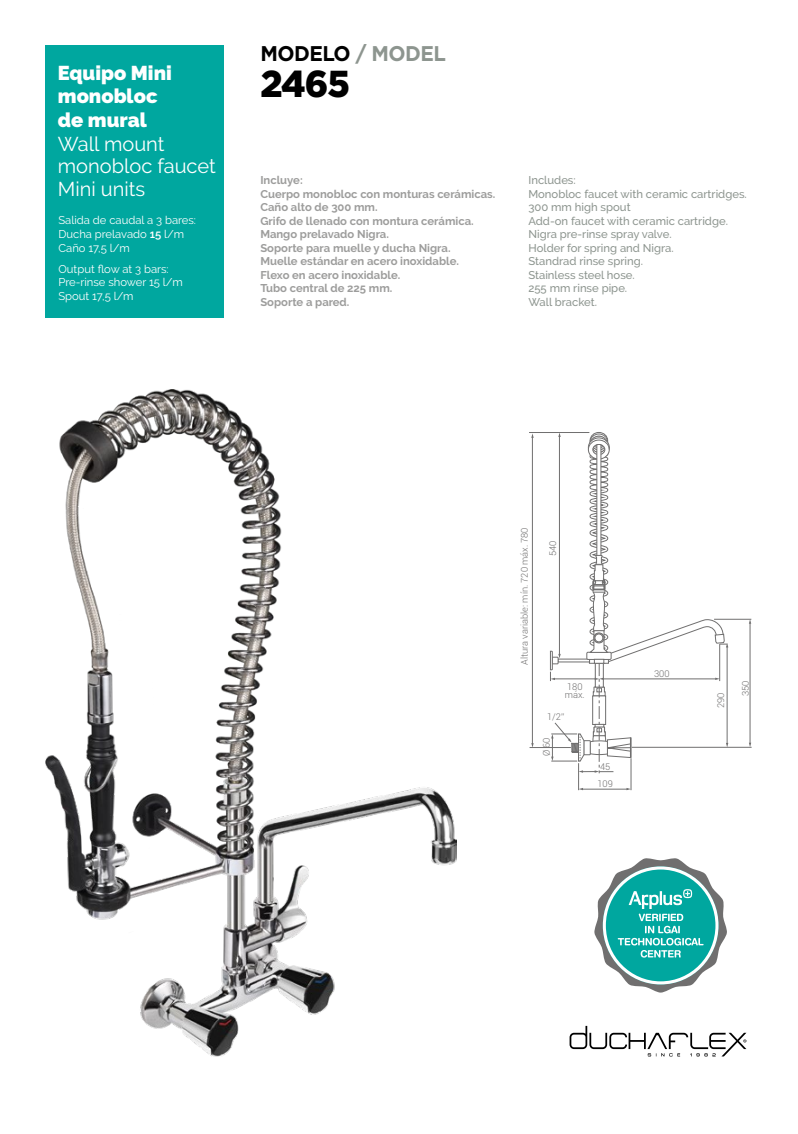
<style>
.page{position:relative;width:798px;height:1134px;background:#fff}
.page>*{position:absolute;margin:0;border:0;box-sizing:border-box;transform-origin:0 0}
.t1{font:900 37.5px "Gotham";color:#000;scale:.95 1}
.t2{font:700 21.25px "Gotham";letter-spacing:-.025em;color:#000;scale:.95 1}
.t3{font:20px/22.5px "Raleway";color:#fff}
.t4{font:900 20px/23.2px "Raleway";color:#fff}
.t5{font:700 11.25px/13.5px "Raleway";color:#9d9d9c}
.t6{font:500 11.25px/13.5px "Raleway";color:#8d958f}
.t7{font:11.25px/13.8px "Raleway";color:#fff}
.t8{font:300 9.25px/7.9px "Roboto";color:#706f6f}
.s1{font-weight:600}
.s2{color:#8d958f}
</style>
<div class="page">
<svg style="left:569px;top:1026px;width:177px;height:30px"></svg>
<div style="left:45px;top:45px;width:178px;height:272px;background:#00a79f"></div>
<svg style="left:594px;top:858px;width:133px;height:134px"></svg>
<img style="left:45px;top:389px;width:411px;height:667px">
<hr style="left:529px;top:432px;width:60px;height:1px;background:#706f6f">
<hr style="left:749px;top:623px;width:1px;height:120px;background:#706f6f">
<hr style="left:713px;top:619px;width:38px;height:1px;background:#706f6f">
<hr style="left:532px;top:437px;width:1px;height:307px;background:#706f6f">
<hr style="left:529px;top:747px;width:41px;height:1px;background:#706f6f">
<hr style="left:631px;top:747px;width:120px;height:1px;background:#706f6f">
<svg style="left:550px;top:432px;width:178px;height:358px"></svg>
<h3 class="t4" style="left:58px;top:61px;width:115px">Equipo Mini monobloc de mural</h3>
<h3 class="t3" style="left:58px;top:132px;width:159px">Wall mount monobloc faucet<br>Mini units</h3>
<p class="t7" style="left:58px;top:213px;width:139px">Salida de caudal a 3 bares:<br>Ducha prelavado <span class="s1">15</span> l/m<br>Caño 17,5 l/m</p>
<p class="t7" style="left:58px;top:262px;width:126px">Output flow at 3 bars:<br>Pre-rinse shower 15 l/m<br>Spout 17,5 l/m</p>
<h2 class="t2" style="left:260px;top:40px;width:197px">MODELO <span class="s2">/ MODEL</span></h2>
<h1 class="t1" style="left:260px;top:58px;width:96px">2465</h1>
<p class="t5" style="left:260px;top:173px;width:236px">Incluye:<br>Cuerpo monobloc con monturas cerámicas.<br>Caño alto de 300 mm.<br>Grifo de llenado con montura cerámica.<br>Mango prelavado Nigra.<br>Soporte para muelle y ducha Nigra.<br>Muelle estándar en acero inoxidable.<br>Flexo en acero inoxidable.<br>Tubo central de 225 mm.<br>Soporte a pared.</p>
<p class="t6" style="left:528px;top:173px;width:220px">Includes:<br>Monobloc faucet with ceramic cartridges.<br>300 mm high spout<br>Add-on faucet with ceramic cartridge.<br>Nigra pre-rinse spray valve.<br>Holder for spring and Nigra.<br>Standrad rinse spring.<br>Stainless steel hose.<br>255 mm rinse pipe.<br>Wall bracket.</p>
<p class="t8" style="left:520px;top:665px;width:139px;rotate:-90deg">Altura variable: mín. 720 máx. 780</p>
<p class="t8" style="left:548px;top:556px;width:17px;rotate:-90deg">540</p>
<p class="t8" style="left:564px;top:682px;width:21px">180 máx.</p>
<p class="t8" style="left:547px;top:713px;width:19px">1/2”</p>
<p class="t8" style="left:542px;top:756px;width:20px;rotate:-90deg">Ø 60</p>
<p class="t8" style="left:597px;top:757px;width:17px;line-height:17.5px">45<br>109</p>
<p class="t8" style="left:654px;top:670px;width:17px">300</p>
<p class="t8" style="left:716px;top:708px;width:17px;rotate:-90deg">290</p>
<p class="t8" style="left:740px;top:696px;width:17px;rotate:-90deg">350</p>
</div>
